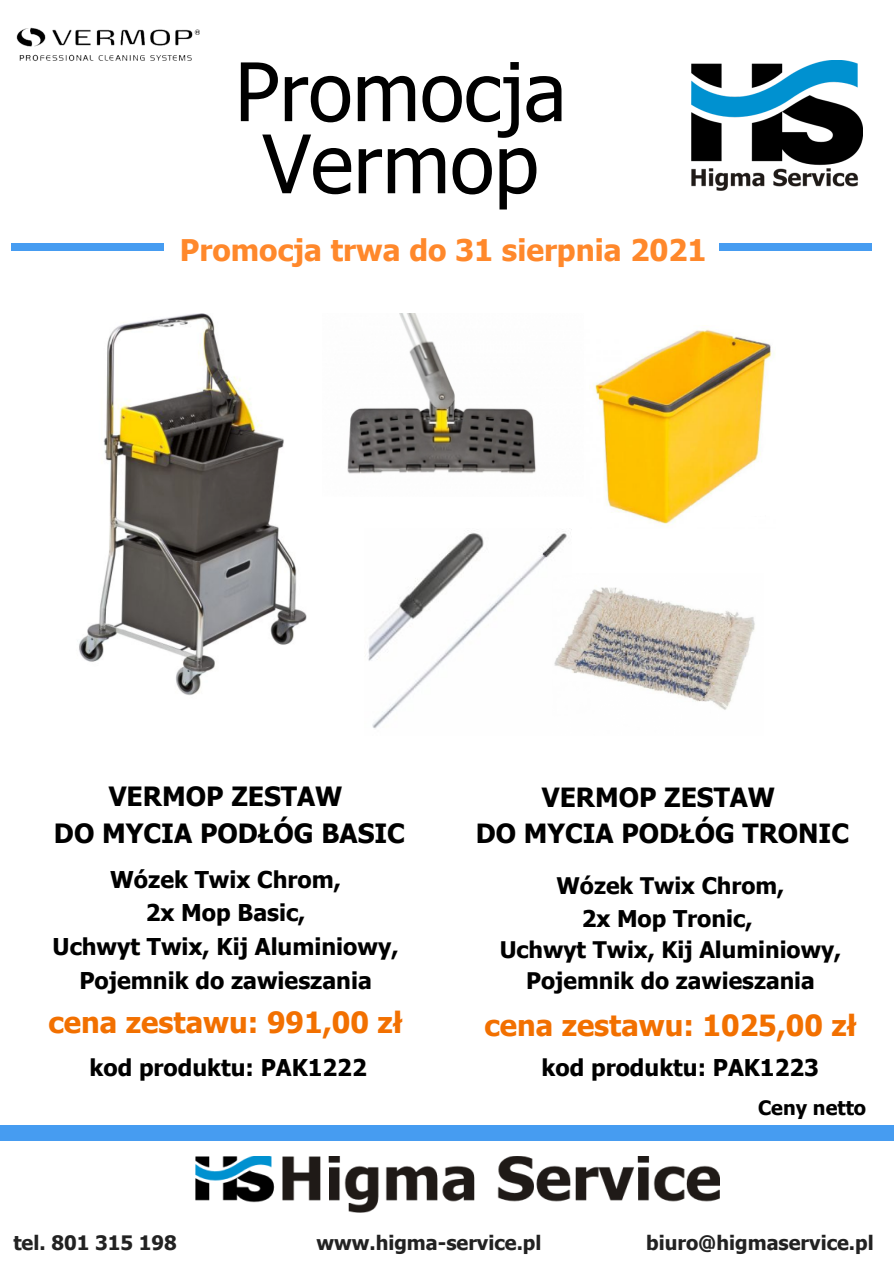
<style>
.page{position:relative;width:894px;height:1264px;background:#fff}
.page>*{position:absolute;margin:0;border:0;box-sizing:border-box;transform-origin:0 0}
.t1{font:80.7px/72px "Tahoma";color:#000;text-align:center}
.t2{font:700 29.85px "Tahoma";color:#ff882b}
.t3{font:700 29.25px "Tahoma";color:#f27000}
.t4{font:700 29.1px "Tahoma";color:#f27000}
.t5{font:700 26.55px "Tahoma";color:#000}
.t6{font:700 26.4px "Tahoma";color:#000}
.t7{font:700 23.1px/33.8px "Tahoma";color:#000;text-align:center}
.t8{font:700 22.8px/30.9px "Tahoma";color:#000;text-align:center}
.t9{font:700 19.8px "Tahoma";color:#222}
.t10{font:700 19.8px "Tahoma";color:#000}
</style>
<div class="page">
<div style="left:11px;top:244px;width:152px;height:7px;background:#469cf1"></div>
<div style="left:0;top:1124px;width:893px;height:16px;background:#469cf1"></div>
<img style="left:691px;top:60px;width:171px;height:131px">
<div style="left:719px;top:244px;width:152px;height:7px;background:#469cf1"></div>
<img style="left:16px;top:27px;width:183px;height:34px">
<img style="left:347px;top:314px;width:189px;height:160px">
<img style="left:368px;top:533px;width:199px;height:196px">
<img style="left:79px;top:314px;width:228px;height:382px">
<img style="left:196px;top:1156px;width:523px;height:56px">
<img style="left:552px;top:573px;width:203px;height:156px">
<img style="left:595px;top:325px;width:180px;height:201px">
<p class="t1" style="left:235px;top:53px;width:333px">Promocja<br>Vermop</p>
<p class="t2" style="left:180px;top:231px;width:528px">Promocja trwa do 31 sierpnia 2021</p>
<p class="t5" style="left:109px;top:780px;width:235px">VERMOP ZESTAW</p>
<p class="t5" style="left:54px;top:816px;width:352px">DO MYCIA PODŁÓG BASIC</p>
<p class="t7" style="left:110px;top:861px;width:232px">Wózek Twix Chrom,</p>
<p class="t7" style="left:146px;top:895px;width:161px">2x Mop Basic,</p>
<p class="t7" style="left:53px;top:929px;width:347px">Uchwyt Twix, Kij Aluminiowy,<br>Pojemnik do zawieszania</p>
<p class="t3" style="left:48px;top:1003px;width:356px">cena zestawu: 991,00 zł</p>
<p class="t7" style="left:89px;top:1050px;width:278px">kod produktu: PAK1222</p>
<p class="t6" style="left:541px;top:780px;width:235px">VERMOP ZESTAW</p>
<p class="t6" style="left:475px;top:816px;width:374px">DO MYCIA PODŁÓG TRONIC</p>
<p class="t8" style="left:556px;top:869px;width:229px">Wózek Twix Chrom,</p>
<p class="t7" style="left:581px;top:901px;width:172px">2x Mop Tronic,</p>
<p class="t8" style="left:499px;top:933px;width:343px">Uchwyt Twix, Kij Aluminiowy,<br>Pojemnik do zawieszania</p>
<p class="t4" style="left:484px;top:1006px;width:373px">cena zestawu: 1025,00 zł</p>
<p class="t7" style="left:541px;top:1050px;width:278px">kod produktu: PAK1223</p>
<p class="t10" style="left:757px;top:1095px;width:110px">Ceny netto</p>
<p class="t9" style="left:13px;top:1230px;width:165px">tel. 801 315 198</p>
<p class="t9" style="left:316px;top:1230px;width:226px">www.higma-service.pl</p>
<p class="t9" style="left:646px;top:1230px;width:229px">biuro@higmaservice.pl</p>
</div>
